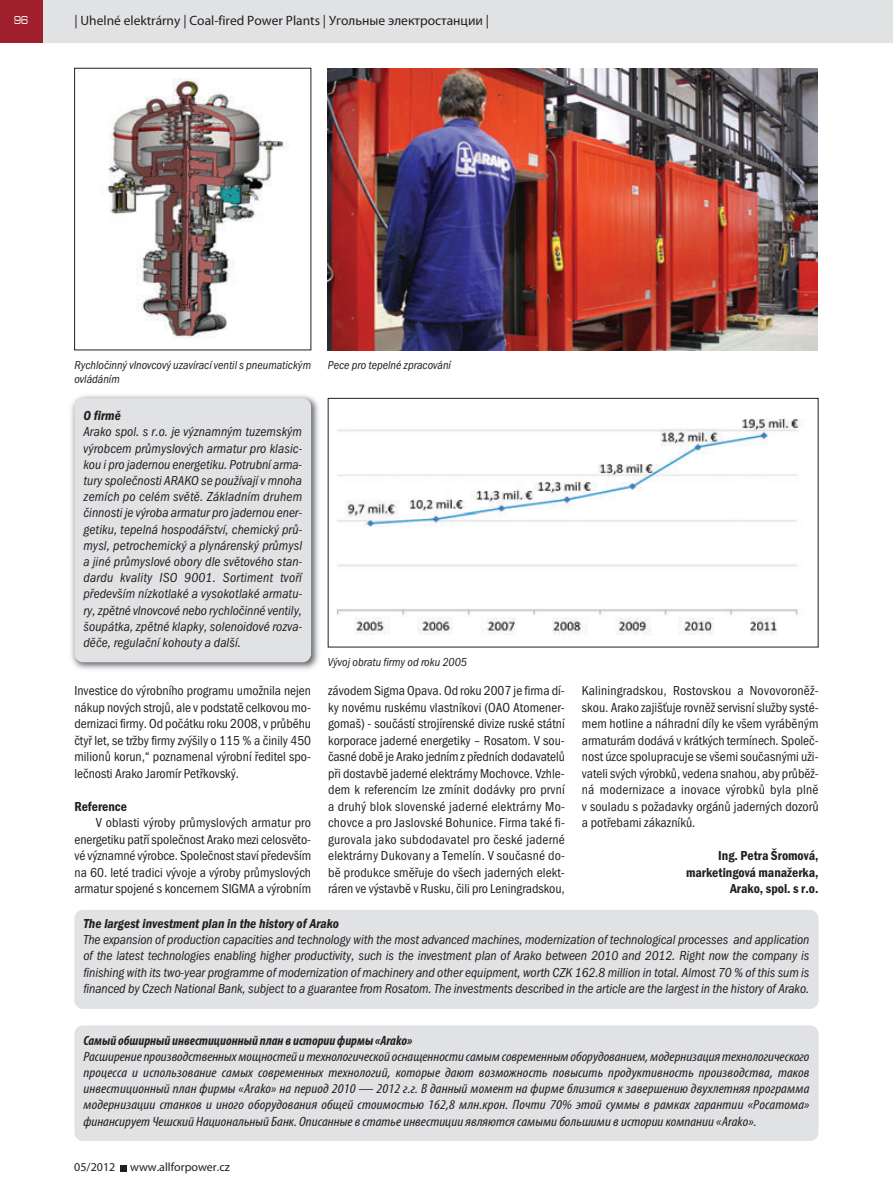
<style>
.page{position:relative;width:893px;height:1191px;background:#fff}
.page>*{position:absolute;margin:0;border:0;box-sizing:border-box;transform-origin:0 0}
.t1{font:13.5px/16.5px "Franklin Got Itc TOT Boo Con";color:#231f20;text-align:justify}
.t2{font:13.5px/16.2px "Franklin Got Itc TOT Boo Con Ita";color:#231f20;text-align:justify}
.t3{font:italic condensed 13.5px/16.2px "Myriad Pro";color:#231f20;text-align:justify;scale:1.12 1}
.t4{font:13.5px/16.5px "Franklin Got Itc TOT Dem Con";color:#231f20;text-align:right}
.t5{font:13.5px "Myriad Pro";color:#231f20}
.t6{font:italic 700 condensed 13.5px "Myriad Pro";color:#231f20}
.t7{font:13.5px "Franklin Got Itc TOT Dem Con Ita";color:#231f20}
.t8{font:12px "Franklin Got Itc TOT Boo Con Ita";color:#231f20}
.t9{font:12px "Myriad Pro";color:#231f20}
.t10{font:500 expanded 12px "Microgramma DOT";color:#fff;scale:.7 1}
</style>
<div class="page">
<div style="left:43px;top:0;width:850px;height:43px;background:#e1e2e4"></div>
<div style="left:0;top:0;width:43px;height:43px;background:#9f202c"></div>
<svg style="left:120px;top:1165px;width:6px;height:6px"></svg>
<div style="left:74px;top:910px;width:745px;height:99px;background:#e1e2e4;border-radius:9px"></div>
<div style="left:74px;top:1025px;width:745px;height:116px;background:#e1e2e4;border-radius:9px"></div>
<img style="left:328px;top:68px;width:489px;height:282px">
<img style="left:107px;top:79px;width:182px;height:260px">
<div style="left:74px;top:68px;width:237px;height:282px;border:1px solid #231f20"></div>
<img style="left:336px;top:418px;width:468px;height:217px">
<div style="left:328px;top:398px;width:490px;height:249px;border:1px solid #231f20"></div>
<img style="left:71px;top:395px;width:248px;height:275px">
<div style="left:74px;top:398px;width:237px;height:264px;background:#e1e2e4;border-radius:9px"></div>
<p class="t10" style="left:14px;top:13px;width:21px">96</p>
<p class="t5" style="left:74px;top:15px;width:416px">| Uhelné elektrárny | Coal-fired Power Plants | Угольные электростанции |</p>
<p class="t8" style="left:74px;top:358px;width:238px">Rychločinný vlnovcový uzavírací ventil s pneumatickým</p>
<p class="t8" style="left:328px;top:358px;width:125px">Pece pro tepelné zpracování</p>
<p class="t8" style="left:74px;top:373px;width:47px">ovládáním</p>
<p class="t7" style="left:83px;top:408px;width:39px">O firmě</p>
<p class="t2" style="left:83px;top:424px;width:220px">Arako spol. s r.o. je významným tuzemským výrobcem průmyslových armatur pro klasic&shy;kou i pro jadernou energetiku. Potrubní arma&shy;tury společnosti ARAKO se používají v mnoha zemích po celém světě. Základním druhem činnosti je výroba armatur pro jadernou ener&shy;getiku, tepelná hospodářství, chemický prů&shy;mysl, petrochemický a plynárenský průmysl a jiné průmyslové obory dle světového stan&shy;dardu kvality ISO 9001. Sortiment tvoří především nízkotlaké a vysokotlaké armatu&shy;ry, zpětné vlnovcové nebo rychločinné ventily, šoupátka, zpětné klapky, solenoidové rozva&shy;děče, regulační kohouty a další.</p>
<p class="t1" style="left:74px;top:682px;width:238px">Investice do výrobního programu umožnila nejen nákup nových strojů, ale v podstatě celkovou mo&shy;dernizaci firmy. Od počátku roku 2008, v průběhu čtyř let, se tržby firmy zvýšily o 115 % a činily 450 milionů korun,“ poznamenal výrobní ředitel spo&shy;lečnosti Arako Jaromír Petřkovský.</p>
<p class="t4" style="left:74px;top:798px;width:54px">Reference</p>
<p class="t1" style="left:74px;top:814px;width:238px;text-indent:21px">V oblasti výroby průmyslových armatur pro energetiku patří společnost Arako mezi celosvěto&shy;vé významné výrobce. Společnost staví především na 60. leté tradici vývoje a výroby průmyslových armatur spojené s koncernem SIGMA a výrobním</p>
<p class="t8" style="left:328px;top:655px;width:141px">Vývoj obratu firmy od roku 2005</p>
<p class="t1" style="left:328px;top:682px;width:238px">závodem Sigma Opava. Od roku 2007 je firma dí&shy;ky novému ruskému vlastníkovi (OAO Atomener&shy;gomaš) - součástí strojírenské divize ruské státní korporace jaderné energetiky – Rosatom. V sou&shy;časné době je Arako jedním z předních dodavatelů při dostavbě jaderné elektrárny Mochovce. Vzhle&shy;dem k referencím lze zmínit dodávky pro první a druhý blok slovenské jaderné elektrárny Mo&shy;chovce a pro Jaslovské Bohunice. Firma také fi&shy;gurovala jako subdodavatel pro české jaderné elektrárny Dukovany a Temelín. V současné do&shy;bě produkce směřuje do všech jaderných elekt&shy;ráren ve výstavbě v Rusku, čili pro Leningradskou,</p>
<p class="t1" style="left:582px;top:682px;width:238px">Kaliningradskou, Rostovskou a Novovoroněž&shy;skou. Arako zajišťuje rovněž servisní služby systé&shy;mem hotline a náhradní díly ke všem vyráběným armaturám dodává v krátkých termínech. Společ&shy;nost úzce spolupracuje se všemi současnými uži&shy;vateli svých výrobků, vedena snahou, aby průběž&shy;ná modernizace a inovace výrobků byla plně v souladu s požadavky orgánů jaderných dozorů a potřebami zákazníků.</p>
<p class="t4" style="left:686px;top:847px;width:134px">Ing. Petra Šromová, marketingová manažerka,<br>Arako, spol. s r.o.</p>
<p class="t7" style="left:83px;top:915px;width:257px">The largest investment plan in the history of Arako</p>
<p class="t2" style="left:83px;top:931px;width:728px">The expansion of production capacities and technology with the most advanced machines, modernization of technological processes and application of the latest technologies enabling higher productivity, such is the investment plan of Arako between 2010 and 2012. Right now the company is finishing with its two-year programme of modernization of machinery and other equipment, worth CZK 162.8 million in total. Almost 70 % of this sum is financed by Czech National Bank, subject to a guarantee from Rosatom. The investments described in the article are the largest in the history of Arako.</p>
<p class="t6" style="left:83px;top:1031px;width:330px">Самый обширный инвестиционный план в истории фирмы «Arako»</p>
<p class="t3" style="left:83px;top:1048px;width:650px">Расширение производственных мощностей и технологической оснащенности самым современным оборудованием, модернизация технологического процесса и использование самых современных технологий, которые дают возможность повысить продуктивность производства, таков инвестиционный план фирмы «Arako» на период 2010 — 2012 г.г. В данный момент на фирме близится к завершению двухлетняя программа модернизации станков и иного оборудования общей стоимостью 162,8 млн.крон. Почти 70% этой суммы в рамках гарантии «Росатома» финансирует Чешский Национальный Банк. Описанные в статье инвестиции являются самыми большими в истории компании «Arako».</p>
<p class="t9" style="left:74px;top:1162px;width:157px">05/2012 www.allforpower.cz</p>
</div>
